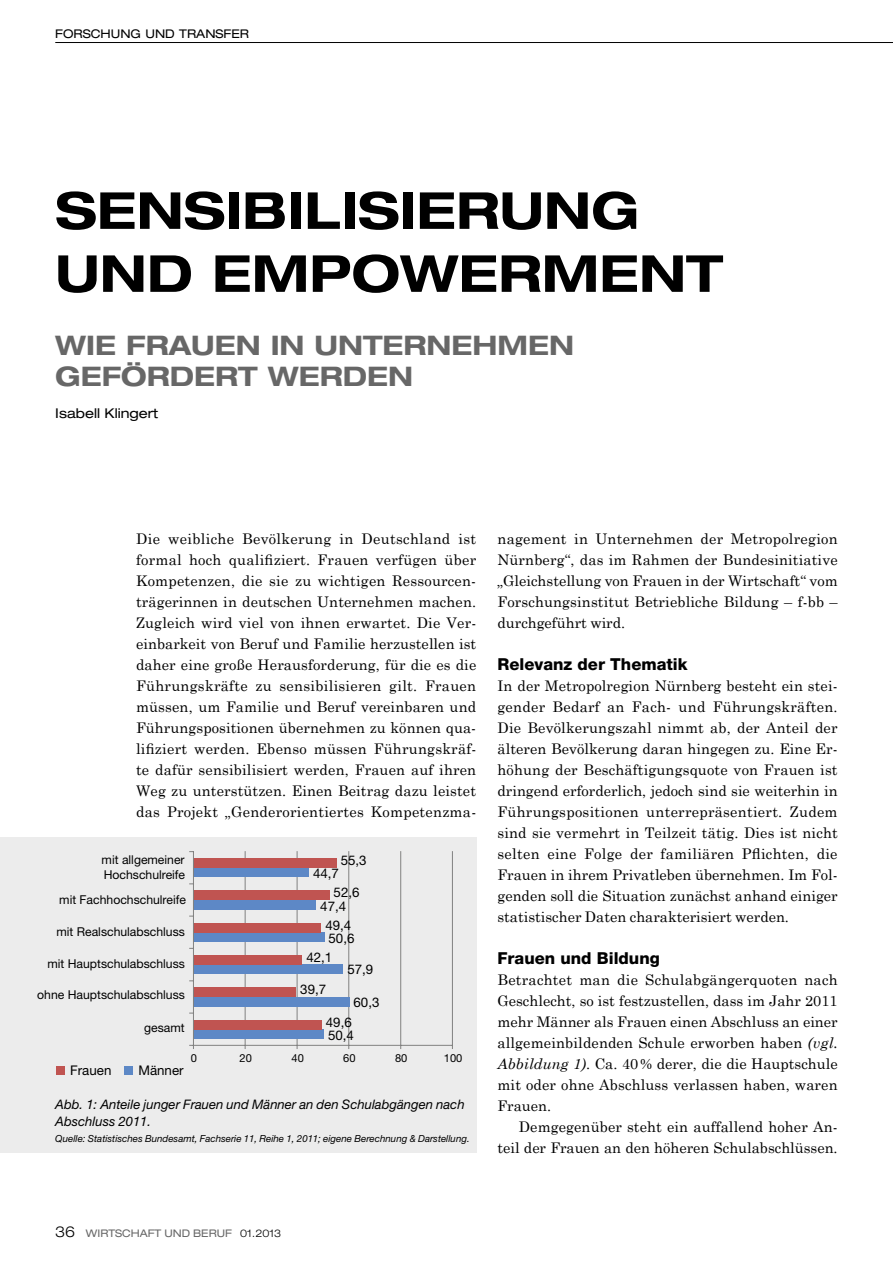
<style>
.page{position:relative;width:893px;height:1263px;background:#fff}
.page>*{position:absolute;margin:0;border:0;box-sizing:border-box;transform-origin:0 0}
.t1{font:700 expanded 51px/63px "Helvetica Neue";color:#000}
.t2{font:700 expanded 27px/31.5px "Helvetica Neue";color:#676767}
.t3{font:800 16.5px "Helvetica Neue";color:#000}
.t4{font:14.7px/21px "Century Schoolbook";letter-spacing:.01em;color:#000;text-align:justify}
.t5{font:expanded 13.5px "Helvetica Neue";color:#000}
.t6{font:13.35px "Helvetica Neue";color:#000}
.t7{font:italic 13.2px/16.5px "Helvetica Neue";color:#000}
.t8{font:12.15px/15.3px "Helvetica Neue";color:#000}
.t9{font:expanded 12px "Helvetica Neue";color:#000}
.t10{font:11.1px "Helvetica Neue";color:#000}
.t11{font:expanded 10.5px "Helvetica Neue";color:#676767}
.t12{font:italic 9.75px "Helvetica Neue";color:#000}
.s1{font-style:italic}
.s2{font-weight:300;font-size:15px;color:#000}
.s3{font-weight:300;color:#000}
</style>
<div class="page">
<hr style="left:55px;top:42px;width:838px;height:1px;background:#000">
<div style="left:0;top:838px;width:476px;height:315px;background:#ececec"></div>
<hr style="left:245px;top:852px;width:1px;height:193px;background:#818180">
<hr style="left:297px;top:852px;width:1px;height:193px;background:#818180">
<hr style="left:348px;top:852px;width:1px;height:193px;background:#818180">
<hr style="left:400px;top:852px;width:1px;height:193px;background:#818180">
<hr style="left:452px;top:852px;width:1px;height:193px;background:#818180">
<div style="left:193px;top:1029px;width:131px;height:9px;background:#5d88c6"></div>
<div style="left:193px;top:997px;width:157px;height:9px;background:#5d88c6"></div>
<div style="left:193px;top:964px;width:150px;height:10px;background:#5d88c6"></div>
<div style="left:193px;top:932px;width:132px;height:9px;background:#5d88c6"></div>
<div style="left:193px;top:900px;width:123px;height:9px;background:#5d88c6"></div>
<div style="left:193px;top:868px;width:116px;height:9px;background:#5d88c6"></div>
<div style="left:193px;top:1020px;width:129px;height:9px;background:#c05451"></div>
<div style="left:193px;top:988px;width:103px;height:9px;background:#c05451"></div>
<div style="left:193px;top:955px;width:109px;height:9px;background:#c05451"></div>
<div style="left:193px;top:923px;width:128px;height:9px;background:#c05451"></div>
<div style="left:193px;top:891px;width:137px;height:9px;background:#c05451"></div>
<div style="left:193px;top:858px;width:144px;height:10px;background:#c05451"></div>
<hr style="left:193px;top:1045px;width:259px;height:1px;background:#818180">
<hr style="left:193px;top:852px;width:1px;height:193px;background:#818180">
<div style="left:56px;top:1066px;width:9px;height:9px;background:#c05451"></div>
<div style="left:124px;top:1066px;width:9px;height:9px;background:#5d88c6"></div>
<p class="t9" style="left:55px;top:27px;width:195px">FORSCHUNG UND TRANSFER</p>
<h1 class="t1" style="left:55px;top:178px;width:669px">SENSIBILISIERUNG<br>UND EMPOWERMENT</h1>
<h2 class="t2" style="left:55px;top:329px;width:520px">WIE FRAUEN IN UNTERNEHMEN<br>GEFÖRDERT WERDEN</h2>
<p class="t5" style="left:55px;top:405px;width:105px">ISABELL KLINGERT</p>
<p class="t4" style="left:136px;top:528px;width:342px">Die weibliche Bevölkerung in Deutschland ist formal hoch qualifiziert. Frauen verfügen über Kompetenzen, die sie zu wichtigen Ressourcen&shy;trägerinnen in deutschen Unternehmen machen.<br>Zugleich wird viel von ihnen erwartet. Die Ver&shy;einbarkeit von Beruf und Familie herzustellen ist daher eine große Herausforderung, für die es die Führungskräfte zu sensibilisieren gilt. Frauen müssen, um Familie und Beruf vereinbaren und Führungspositionen übernehmen zu können qua&shy;lifiziert werden. Ebenso müssen Führungskräf&shy;te dafür sensibilisiert werden, Frauen auf ihren Weg zu unterstützen. Einen Beitrag dazu leistet das Projekt „Genderorientiertes Kompetenzma-</p>
<p class="t4" style="left:497px;top:528px;width:342px">nagement in Unternehmen der Metropolregion Nürnberg“, das im Rahmen der Bundesinitiative „Gleichstellung von Frauen in der Wirtschaft“ vom Forschungsinstitut Betriebliche Bildung – f-bb – durchgeführt wird.</p>
<p class="t3" style="left:497px;top:654px;width:192px">Relevanz der Thematik</p>
<p class="t4" style="left:497px;top:675px;width:342px">In der Metropolregion Nürnberg besteht ein stei&shy;gender Bedarf an Fach- und Führungskräften.<br>Die Bevölkerungszahl nimmt ab, der Anteil der älteren Bevölkerung daran hingegen zu. Eine Er&shy;höhung der Beschäftigungsquote von Frauen ist dringend erforderlich, jedoch sind sie weiterhin in Führungspositionen unterrepräsentiert. Zudem sind sie vermehrt in Teilzeit tätig. Dies ist nicht selten eine Folge der familiären Pflichten, die Frauen in ihrem Privatleben übernehmen. Im Fol&shy;genden soll die Situation zunächst anhand einiger statistischer Daten charakterisiert werden.</p>
<p class="t3" style="left:497px;top:948px;width:164px">Frauen und Bildung</p>
<p class="t4" style="left:497px;top:969px;width:342px">Betrachtet man die Schulabgängerquoten nach Geschlecht, so ist festzustellen, dass im Jahr 2011 mehr Männer als Frauen einen Abschluss an einer allgemeinbildenden Schule erworben haben <span class="s1">(vgl.<br>Abbildung 1)</span>. Ca. 40% derer, die die Hauptschule mit oder ohne Abschluss verlassen haben, waren Frauen.</p>
<p class="t4" style="left:497px;top:1116px;width:342px;text-align:right">Demgegenüber steht ein auffallend hoher An&shy;teil der Frauen an den höheren Schulabschlüssen.</p>
<p class="t8" style="left:102px;top:852px;width:85px">mit allgemeiner<br>Hochschulreife</p>
<p class="t6" style="left:341px;top:853px;width:27px">55,3</p>
<p class="t6" style="left:313px;top:865px;width:27px">44,7</p>
<p class="t6" style="left:334px;top:885px;width:27px">52,6</p>
<p class="t8" style="left:59px;top:892px;width:128px">mit Fachhochschulreife</p>
<p class="t6" style="left:320px;top:898px;width:27px">47,4</p>
<p class="t6" style="left:325px;top:917px;width:27px">49,4</p>
<p class="t8" style="left:56px;top:923px;width:130px">mit Realschulabschluss</p>
<p class="t6" style="left:329px;top:931px;width:27px">50,6</p>
<p class="t6" style="left:306px;top:949px;width:27px">42,1</p>
<p class="t8" style="left:47px;top:955px;width:139px">mit Hauptschulabschluss</p>
<p class="t6" style="left:347px;top:962px;width:27px">57,9</p>
<p class="t6" style="left:300px;top:982px;width:27px">39,7</p>
<p class="t8" style="left:37px;top:987px;width:149px">ohne Hauptschulabschluss</p>
<p class="t6" style="left:354px;top:994px;width:27px">60,3</p>
<p class="t6" style="left:326px;top:1014px;width:27px">49,6</p>
<p class="t8" style="left:144px;top:1020px;width:42px">gesamt</p>
<p class="t6" style="left:328px;top:1027px;width:27px">50,4</p>
<p class="t10" style="left:191px;top:1051px;width:8px">0</p>
<p class="t10" style="left:240px;top:1051px;width:14px">20</p>
<p class="t10" style="left:291px;top:1051px;width:14px">40</p>
<p class="t10" style="left:343px;top:1051px;width:14px">60</p>
<p class="t10" style="left:395px;top:1051px;width:14px">80</p>
<p class="t10" style="left:444px;top:1051px;width:20px">100</p>
<p class="t6" style="left:70px;top:1063px;width:43px">Frauen</p>
<p class="t6" style="left:138px;top:1063px;width:47px">Männer</p>
<p class="t7" style="left:55px;top:1096px;width:411px">Abb. 1: Anteile junger Frauen und Männer an den Schulabgängen nach<br>Abschluss 2011.</p>
<p class="t12" style="left:55px;top:1133px;width:416px">Quelle: Statistisches Bundesamt, Fachserie 11, Reihe 1, 2011; eigene Berechnung &amp; Darstellung.</p>
<p class="t11" style="left:55px;top:1227px;width:227px"><span class="s2">36</span> WIRTSCHAFT UND BERUF <span class="s3">01.2013</span></p>
</div>
